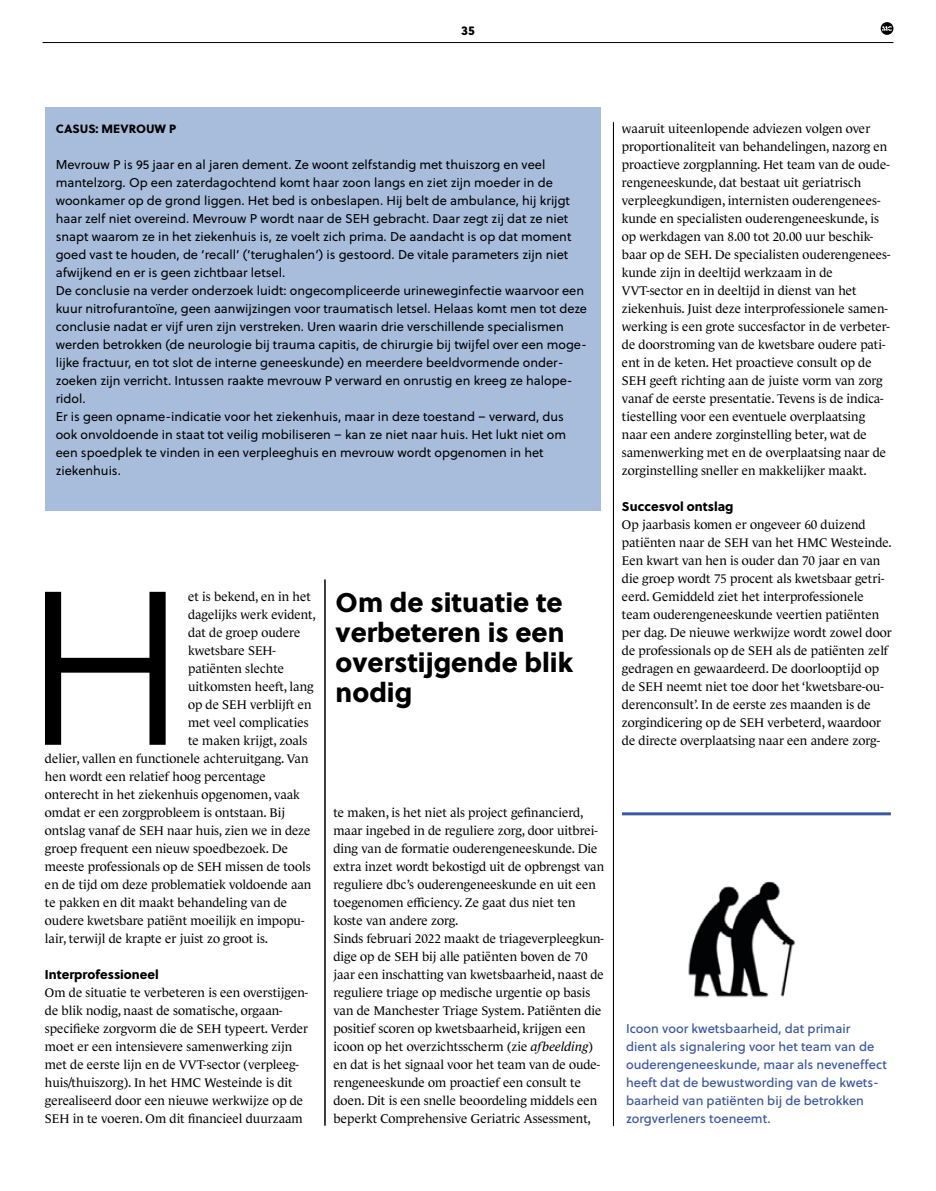
<style>
.page{position:relative;width:936px;height:1191px;background:#fff}
.page>*{position:absolute;margin:0;border:0;box-sizing:border-box;transform-origin:0 0}
.t1{font:218.4px "Soleil Lt";color:#000}
.t2{font:27px/30px "Soleil Xb";color:#000}
.t3{font:12.75px/18px "Le Monde Journal Std";color:#000}
.t4{font:12.75px/18px "Soleil";color:#000}
.t5{font:12.75px/18px "Soleil Bk";color:#3e57a3}
.t6{font:12.75px "Soleil Xb";color:#000}
.t7{font:12px "Soleil Xb";color:#000}
.s1{font-style:italic}
</style>
<div class="page">
<hr style="left:43px;top:42px;width:850px;height:1px;background:#000">
<svg style="left:880px;top:22px;width:13px;height:13px"></svg>
<div style="left:45px;top:108px;width:555px;height:403px;background:#a8bddc"></div>
<hr style="left:325px;top:579px;width:1px;height:546px;background:#000">
<hr style="left:613px;top:122px;width:1px;height:1003px;background:#000">
<img style="left:688px;top:881px;width:107px;height:117px">
<hr style="left:622px;top:812px;width:268px;height:3px;background:#3e57a3">
<p class="t6" style="left:461px;top:20px;width:15px">35</p>
<p class="t7" style="left:56px;top:119px;width:122px">CASUS: MEVROUW P</p>
<p class="t4" style="left:56px;top:155px;width:533px">Mevrouw P is 95 jaar en al jaren dement. Ze woont zelfstandig met thuiszorg en veel mantelzorg. Op een zaterdagochtend komt haar zoon langs en ziet zijn moeder in de woonkamer op de grond liggen. Het bed is onbeslapen. Hij belt de ambulance, hij krijgt haar zelf niet overeind. Mevrouw P wordt naar de SEH gebracht. Daar zegt zij dat ze niet snapt waarom ze in het ziekenhuis is, ze voelt zich prima. De aandacht is op dat moment goed vast te houden, de ‘recall’ (‘terughalen’) is gestoord. De vitale parameters zijn niet afwijkend en er is geen zichtbaar letsel.<br>De conclusie na verder onderzoek luidt: ongecompliceerde urineweginfectie waarvoor een kuur nitrofurantoïne, geen aanwijzingen voor traumatisch letsel. Helaas komt men tot deze conclusie nadat er vijf uren zijn verstreken. Uren waarin drie verschillende specialismen werden betrokken (de neurologie bij trauma capitis, de chirurgie bij twijfel over een moge&shy;lijke fractuur, en tot slot de interne geneeskunde) en meerdere beeldvormende onder&shy;zoeken zijn verricht. Intussen raakte mevrouw P verward en onrustig en kreeg ze halope&shy;ridol.<br>Er is geen opname- indicatie voor het ziekenhuis, maar in deze toestand – verward, dus ook onvoldoende in staat tot veilig mobiliseren – kan ze niet naar huis. Het lukt niet om een spoedplek te vinden in een verpleeghuis en mevrouw wordt opgenomen in het ziekenhuis.</p>
<h1 class="t1" style="left:22px;top:515px;width:167px">H</h1>
<p class="t3" style="left:188px;top:587px;width:124px">et is bekend, en in het</p>
<p class="t3" style="left:188px;top:605px;width:129px">dagelijks werk evident,</p>
<p class="t3" style="left:188px;top:623px;width:114px">dat de groep oudere</p>
<p class="t3" style="left:188px;top:641px;width:89px">kwetsbare SEH-</p>
<p class="t3" style="left:188px;top:659px;width:98px">patiënten slechte</p>
<p class="t3" style="left:188px;top:677px;width:127px">uitkomsten heeft, lang</p>
<p class="t3" style="left:188px;top:695px;width:125px">op de SEH verblijft en</p>
<p class="t3" style="left:188px;top:713px;width:122px">met veel complicaties</p>
<p class="t3" style="left:188px;top:731px;width:121px">te maken krijgt, zoals</p>
<p class="t3" style="left:45px;top:749px;width:265px">delier, vallen en functionele achteruitgang. Van</p>
<p class="t3" style="left:45px;top:767px;width:222px">hen wordt een relatief hoog percentage</p>
<p class="t3" style="left:45px;top:785px;width:256px">onterecht in het ziekenhuis opgenomen, vaak</p>
<p class="t3" style="left:45px;top:803px;width:241px">omdat er een zorgprobleem is ontstaan. Bij</p>
<p class="t3" style="left:45px;top:821px;width:267px">ontslag vanaf de SEH naar huis, zien we in deze</p>
<p class="t3" style="left:45px;top:839px;width:245px">groep frequent een nieuw spoedbezoek. De</p>
<p class="t3" style="left:45px;top:857px;width:267px">meeste professionals op de SEH missen de tools</p>
<p class="t3" style="left:45px;top:875px;width:268px">en de tijd om deze problematiek voldoende aan</p>
<p class="t3" style="left:45px;top:893px;width:244px">te pakken en dit maakt behandeling van de</p>
<p class="t3" style="left:45px;top:911px;width:261px">oudere kwetsbare patiënt moeilijk en impopu-</p>
<p class="t3" style="left:45px;top:929px;width:224px">lair, terwijl de krapte er juist zo groot is.</p>
<p class="t6" style="left:45px;top:964px;width:115px">Interprofessioneel</p>
<p class="t3" style="left:45px;top:983px;width:265px">Om de situatie te verbeteren is een overstijgen&shy;de blik nodig, naast de somatische, orgaan&shy;specifieke zorgvorm die de SEH typeert. Verder moet er een intensievere samenwerking zijn met de eerste lijn en de VVT-sector (verpleeg&shy;huis/thuiszorg). In het HMC Westeinde is dit gerealiseerd door een nieuwe werkwijze op de SEH in te voeren. Om dit financieel duurzaam</p>
<h2 class="t2" style="left:335px;top:585px;width:239px">Om de situatie te verbeteren is een overstijgende blik nodig</h2>
<p class="t3" style="left:333px;top:803px;width:272px">te maken, is het niet als project gefinancierd, maar ingebed in de reguliere zorg, door uitbrei&shy;ding van de formatie ouderengeneeskunde. Die extra inzet wordt bekostigd uit de opbrengst van reguliere dbc’s ouderengeneeskunde en uit een toegenomen efficiency. Ze gaat dus niet ten koste van andere zorg.<br>Sinds februari 2022 maakt de triageverpleegkun&shy;dige op de SEH bij alle patiënten boven de 70 jaar een inschatting van kwetsbaarheid, naast de reguliere triage op medische urgentie op basis van de Manchester Triage System. Patiënten die positief scoren op kwetsbaarheid, krijgen een icoon op het overzichtsscherm (zie <span class="s1">afbeelding</span>) en dat is het signaal voor het team van de oude&shy;rengeneeskunde om proactief een consult te doen. Dit is een snelle beoordeling middels een beperkt Comprehensive Geriatric Assessment,</p>
<p class="t3" style="left:622px;top:119px;width:270px">waaruit uiteenlopende adviezen volgen over proportionaliteit van behandelingen, nazorg en proactieve zorgplanning. Het team van de oude&shy;rengeneeskunde, dat bestaat uit geriatrisch verpleegkundigen, internisten ouderengenees&shy;kunde en specialisten ouderengeneeskunde, is op werkdagen van 8.00 tot 20.00 uur beschik&shy;baar op de SEH. De specialisten ouderengenees&shy;kunde zijn in deeltijd werkzaam in de VVT-sector en in deeltijd in dienst van het ziekenhuis. Juist deze interprofessionele samen&shy;werking is een grote succesfactor in de verbeter&shy;de doorstroming van de kwetsbare oudere pati&shy;ënt in de keten. Het proactieve consult op de SEH geeft richting aan de juiste vorm van zorg vanaf de eerste presentatie. Tevens is de indica&shy;tiestelling voor een eventuele overplaatsing naar een andere zorginstelling beter, wat de samenwerking met en de overplaatsing naar de zorginstelling sneller en makkelijker maakt.</p>
<p class="t6" style="left:622px;top:496px;width:113px">Succesvol ontslag</p>
<p class="t3" style="left:622px;top:515px;width:271px">Op jaarbasis komen er ongeveer 60 duizend patiënten naar de SEH van het HMC Westeinde.<br>Een kwart van hen is ouder dan 70 jaar en van die groep wordt 75 procent als kwetsbaar getri&shy;eerd. Gemiddeld ziet het interprofessionele team ouderengeneeskunde veertien patiënten per dag. De nieuwe werkwijze wordt zowel door de professionals op de SEH als de patiënten zelf gedragen en gewaardeerd. De doorlooptijd op de SEH neemt niet toe door het ‘kwetsbare-ou&shy;derenconsult’. In de eerste zes maanden is de zorgindicering op de SEH verbeterd, waardoor de directe overplaatsing naar een andere zorg-</p>
<p class="t5" style="left:626px;top:1019px;width:262px">Icoon voor kwetsbaarheid, dat primair<br>dient als signalering voor het team van de ouderengeneeskunde, maar als neveneffect heeft dat de bewustwording van de kwets&shy;baarheid van patiënten bij de betrokken zorgverleners toeneemt.</p>
</div>
